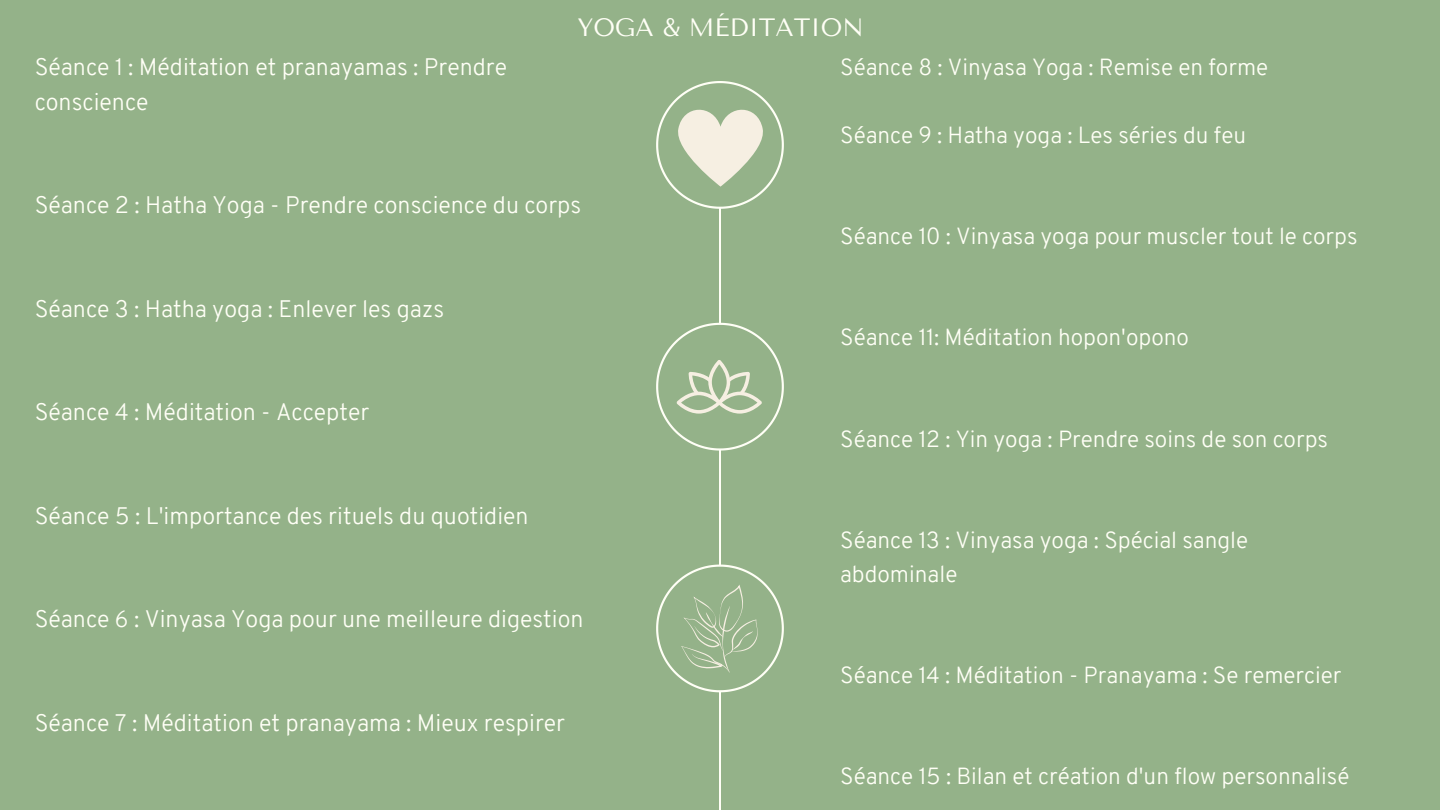
<style>
.page{position:relative;width:1440px;height:810px;background:#94b289}
.page>*{position:absolute;margin:0;border:0;box-sizing:border-box;transform-origin:0 0}
.t1{font:25px "Tenor Sans";color:#fffff6}
.t2{font:300 23.3px/34.5px "Overpass";color:#fffff6}
.t3{font:300 22.8px/33.8px "Overpass";color:#fffff6}
</style>
<div class="page">
<hr style="left:719px;top:81px;width:2px;height:729px;background:#fffff6">
<svg style="left:656px;top:81px;width:128px;height:128px"></svg>
<svg style="left:656px;top:323px;width:128px;height:128px"></svg>
<svg style="left:656px;top:565px;width:128px;height:127px"></svg>
<p class="t2" style="left:35px;top:52px;width:474px">Séance 1 : Méditation et pranayamas : Prendre conscience</p>
<p class="t1" style="left:577px;top:13px;width:288px">YOGA &amp; MÉDITATION</p>
<p class="t3" style="left:840px;top:53px;width:430px">Séance 8 : Vinyasa Yoga : Remise en forme</p>
<p class="t3" style="left:840px;top:120px;width:407px">Séance 9 : Hatha yoga : Les séries du feu</p>
<p class="t2" style="left:35px;top:190px;width:548px">Séance 2 : Hatha Yoga - Prendre conscience du corps</p>
<p class="t2" style="left:35px;top:294px;width:411px">Séance 3 : Hatha yoga : Enlever les gazs</p>
<p class="t2" style="left:35px;top:397px;width:336px">Séance 4 : Méditation - Accepter</p>
<p class="t2" style="left:35px;top:501px;width:496px">Séance 5 : L'importance des rituels du quotidien</p>
<p class="t2" style="left:35px;top:604px;width:550px">Séance 6 : Vinyasa Yoga pour une meilleure digestion</p>
<p class="t2" style="left:35px;top:708px;width:532px">Séance 7 : Méditation et pranayama : Mieux respirer</p>
<p class="t3" style="left:840px;top:222px;width:519px">Séance 10 : Vinyasa yoga pour muscler tout le corps</p>
<p class="t3" style="left:840px;top:323px;width:350px">Séance 11: Méditation hopon'opono</p>
<p class="t3" style="left:840px;top:424px;width:489px">Séance 12 : Yin yoga : Prendre soins de son corps</p>
<p class="t3" style="left:840px;top:525px;width:410px">Séance 13 : Vinyasa yoga : Spécial sangle abdominale</p>
<p class="t3" style="left:840px;top:660px;width:503px">Séance 14 : Méditation - Pranayama : Se remercier</p>
<p class="t3" style="left:840px;top:762px;width:511px">Séance 15 : Bilan et création d'un flow personnalisé</p>
</div>
